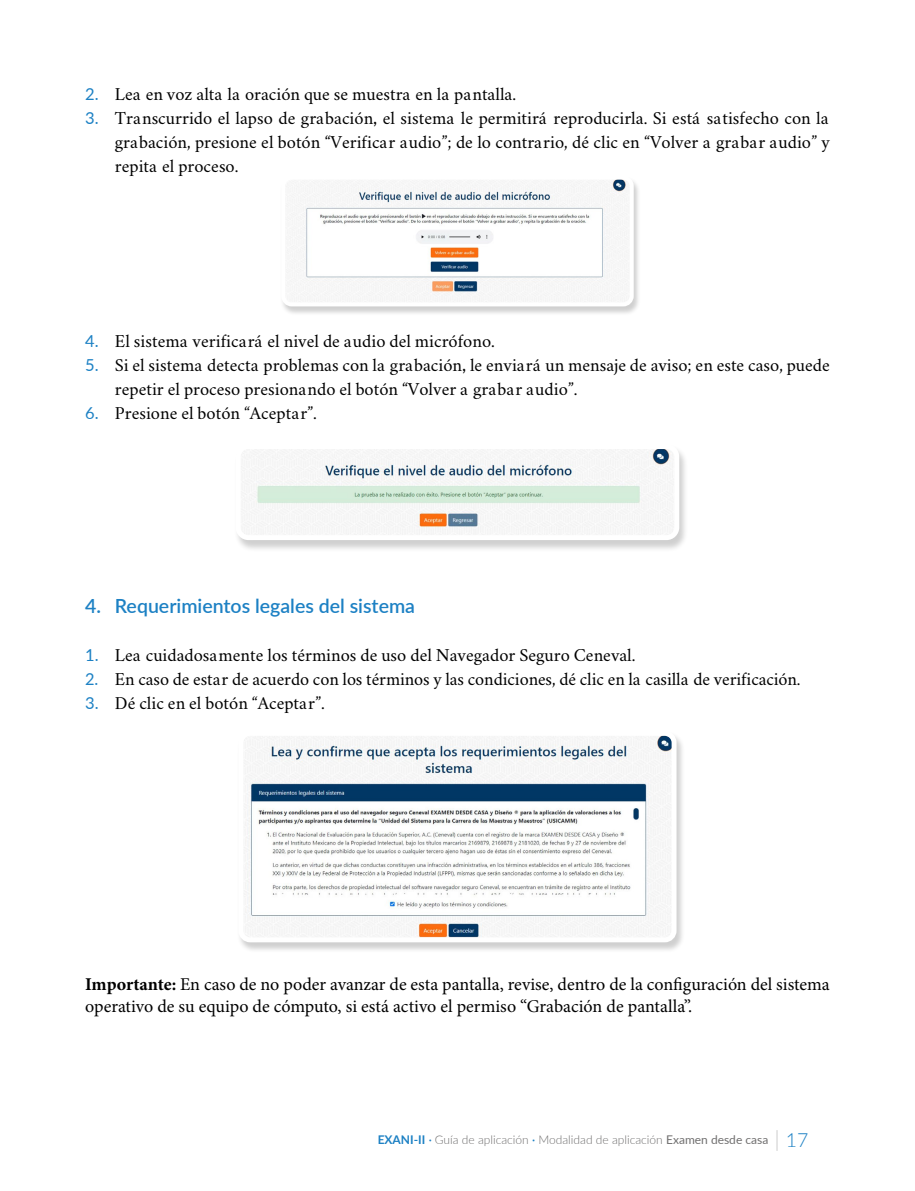
<style>
.page{position:relative;width:915px;height:1191px;background:#fff}
.page>*{position:absolute;margin:0;border:0;box-sizing:border-box;transform-origin:0 0}
.t1{font:600 19.5px "Lato";color:#1d81c4}
.t2{font:18px/24px "Crimson";color:#000;text-align:justify}
.t3{font:18px/21.6px "Minion Pro";color:#000}
.t4{font:300 12px "Lato";color:#706f6f}
.s1{font-family:"Lato";font-size:16.5px;color:#1d81c4}
.s2{font-family:"Lato"}
.s3{font-weight:700}
.s4{font-weight:700;color:#1d81c4}
.s5{font-weight:400;color:#1d81c4}
.s6{font-weight:400}
.s7{font-size:22.5px;color:#c6c6c6}
.s8{font-size:19.5px;color:#1d81c4}
</style>
<div class="page">
<div style="left:279px;top:176px;width:361px;height:140px;background:#000;opacity:.19"></div>
<img style="left:286px;top:181px;width:342px;height:120px">
<div style="left:281px;top:176px;width:352px;height:130px;border:4px solid #fff;border-radius:8px"></div>
<div style="left:234px;top:445px;width:454px;height:107px;background:#000;opacity:.19"></div>
<img style="left:238px;top:446px;width:438px;height:91px">
<div style="left:236px;top:444px;width:443px;height:96px;border:5px solid #fff;border-radius:10px"></div>
<div style="left:236px;top:731px;width:448px;height:222px;background:#000;opacity:.19"></div>
<img style="left:244px;top:737px;width:426px;height:199px">
<div style="left:238px;top:731px;width:438px;height:211px;border:5px solid #fff;border-radius:9px"></div>
<p class="t2" style="left:85px;top:80px;width:432px"><span class="s1">2.</span> Lea en voz alta la oración que se muestra en la pantalla.</p>
<p class="t2" style="left:115px;top:104px;width:716px;text-indent:-30px"><span class="s1">3.</span> Transcurrido el lapso de grabación<span class="s2">,</span> el sistema le permitirá reproducirla. Si está satisfecho con la grabación, presione el botón “Verificar audio”; de lo contrario, dé clic en “Volver a grabar audio” y repita el proceso.</p>
<p class="t2" style="left:85px;top:328px;width:411px"><span class="s1">4.</span> El sistema verificará el nivel de audio del micrófono.</p>
<p class="t2" style="left:115px;top:352px;width:716px;text-indent:-30px"><span class="s1">5.</span> Si el sistema detecta problemas con la grabación<span class="s2">,</span> le enviará un mensaje de aviso; en este caso, puede repetir el proceso presionando el botón “Volver a grabar audio”.</p>
<p class="t2" style="left:85px;top:400px;width:233px"><span class="s1">6.</span> Presione el botón “Aceptar”.</p>
<p class="t1" style="left:85px;top:592px;width:331px">4. Requerimientos legales del sistema</p>
<p class="t2" style="left:85px;top:642px;width:552px"><span class="s1">1.</span> Lea cuidadosamente los términos de uso del Navegador Seguro Ceneval.</p>
<p class="t2" style="left:85px;top:666px;width:716px"><span class="s1">2.</span> En caso de estar de acuerdo con los términos y las condiciones, dé clic en la casilla de verificación.</p>
<p class="t2" style="left:85px;top:690px;width:241px"><span class="s1">3.</span> Dé clic en el botón “Aceptar”.</p>
<p class="t3" style="left:85px;top:973px;width:746px"><span class="s3">Importante:</span> En caso de no poder avanzar de esta pantalla, revise, dentro de la configuración del sistema operativo de su equipo de cómputo, si está activo el permiso “Grabación de pantalla”.</p>
<p class="t4" style="left:377px;top:1131px;width:432px"><span class="s4">EXANI-II</span> <span class="s5">·</span> Guía de aplicación <span class="s5">·</span> Modalidad de aplicación <span class="s6">Examen desde casa</span> <span class="s7">|</span> <span class="s8">17</span></p>
</div>
